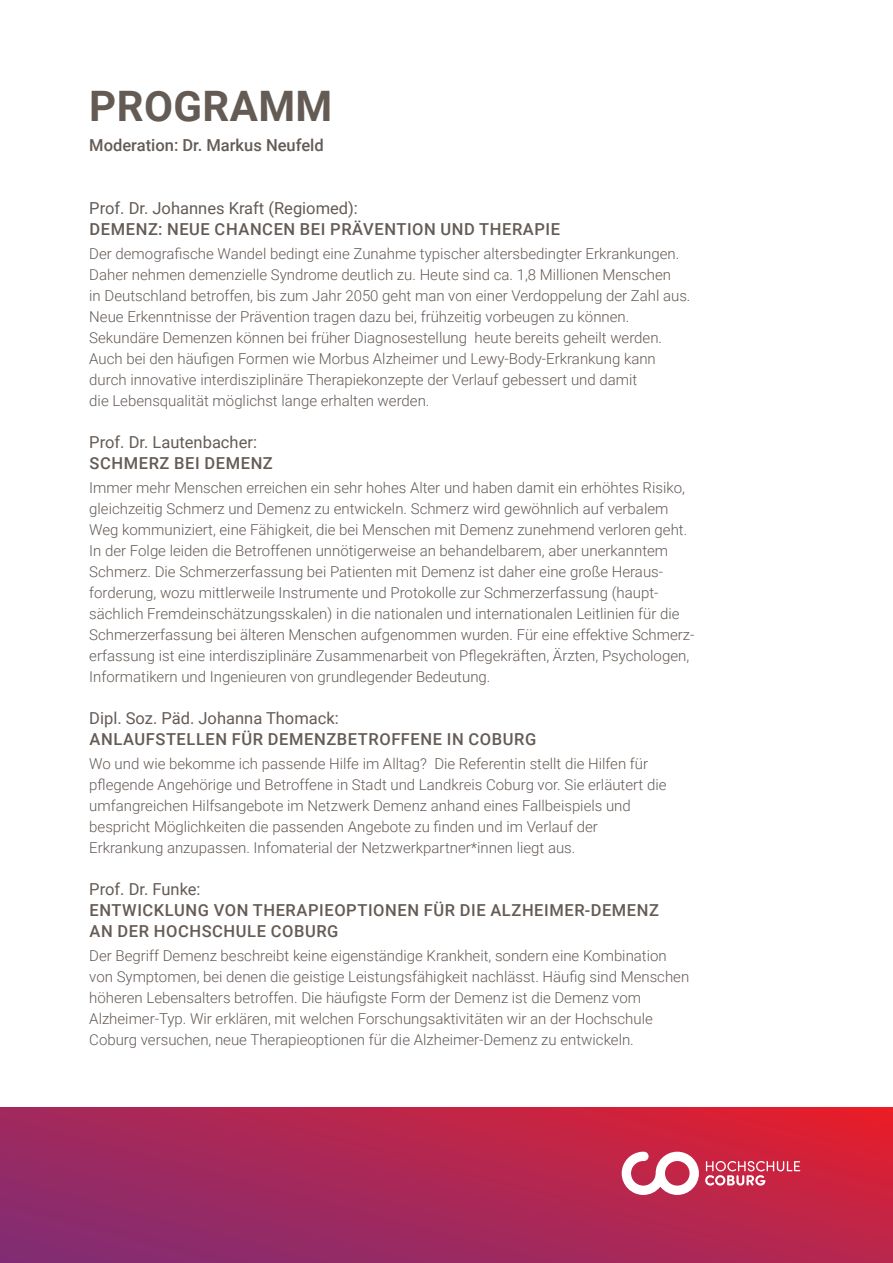
<style>
.page{position:relative;width:893px;height:1263px;background:#fff}
.page>*{position:absolute;margin:0;border:0;box-sizing:border-box;transform-origin:0 0}
.t1{font:700 42px "Roboto";letter-spacing:.01em;color:#645b55}
.t2{font:500 16.5px/21px "Roboto";letter-spacing:.035em;color:#645b55}
.t3{font:16.5px "Roboto";color:#645b55}
.t4{font:500 16.5px "Roboto";color:#645b55}
.t5{font:300 15px/21px "Roboto";color:#645b55}
</style>
<div class="page">
<svg style="left:0;top:1108px;width:893px;height:155px;background:#ad2754"></svg>
<svg style="left:705px;top:1161px;width:95px;height:25px;background:#d65b72"></svg>
<svg style="left:622px;top:1152px;width:77px;height:43px"></svg>
<h1 class="t1" style="left:89px;top:76px;width:245px">PROGRAMM</h1>
<p class="t4" style="left:89px;top:133px;width:236px">Moderation: Dr. Markus Neufeld</p>
<p class="t3" style="left:89px;top:197px;width:270px">Prof. Dr. Johannes Kraft (Regiomed):</p>
<p class="t2" style="left:90px;top:218px;width:472px">DEMENZ: NEUE CHANCEN BEI PRÄVENTION UND THERAPIE</p>
<p class="t5" style="left:89px;top:243px;width:603px">Der demografische Wandel bedingt eine Zunahme typischer altersbedingter Erkrankungen.<br>Daher nehmen demenzielle Syndrome deutlich zu. Heute sind ca. 1,8 Millionen Menschen<br>in Deutschland betroffen, bis zum Jahr 2050 geht man von einer Verdoppelung der Zahl aus.<br>Neue Erkenntnisse der Prävention tragen dazu bei, frühzeitig vorbeugen zu können.<br>Sekundäre Demenzen können bei früher Diagnosestellung heute bereits geheilt werden.<br>Auch bei den häufigen Formen wie Morbus Alzheimer und Lewy-Body-Erkrankung kann durch innovative interdisziplinäre Therapiekonzepte der Verlauf gebessert und damit<br>die Lebensqualität möglichst lange erhalten werden.</p>
<p class="t3" style="left:89px;top:431px;width:169px">Prof. Dr. Lautenbacher:</p>
<p class="t2" style="left:90px;top:452px;width:185px">SCHMERZ BEI DEMENZ</p>
<p class="t5" style="left:89px;top:477px;width:607px">Immer mehr Menschen erreichen ein sehr hohes Alter und haben damit ein erhöhtes Risiko, gleichzeitig Schmerz und Demenz zu entwickeln. Schmerz wird gewöhnlich auf verbalem Weg kommuniziert, eine Fähigkeit, die bei Menschen mit Demenz zunehmend verloren geht.<br>In der Folge leiden die Betroffenen unnötigerweise an behandelbarem, aber unerkanntem Schmerz. Die Schmerzerfassung bei Patienten mit Demenz ist daher eine große Heraus&shy;forderung, wozu mittlerweile Instrumente und Protokolle zur Schmerzerfassung (haupt&shy;sächlich Fremdeinschätzungsskalen) in die nationalen und internationalen Leitlinien für die Schmerzerfassung bei älteren Menschen aufgenommen wurden. Für eine effektive Schmerz&shy;erfassung ist eine interdisziplinäre Zusammenarbeit von Pflegekräften, Ärzten, Psychologen, Informatikern und Ingenieuren von grundlegender Bedeutung.</p>
<p class="t3" style="left:89px;top:707px;width:251px">Dipl. Soz. Päd. Johanna Thomack:</p>
<p class="t2" style="left:90px;top:728px;width:448px">ANLAUFSTELLEN FÜR DEMENZBETROFFENE IN COBURG</p>
<p class="t5" style="left:89px;top:753px;width:579px">Wo und wie bekomme ich passende Hilfe im Alltag? Die Referentin stellt die Hilfen für pflegende Angehörige und Betroffene in Stadt und Landkreis Coburg vor. Sie erläutert die umfangreichen Hilfsangebote im Netzwerk Demenz anhand eines Fallbeispiels und bespricht Möglichkeiten die passenden Angebote zu finden und im Verlauf der Erkrankung anzupassen. Infomaterial der Netzwerkpartner*innen liegt aus.</p>
<p class="t3" style="left:89px;top:878px;width:113px">Prof. Dr. Funke:</p>
<p class="t2" style="left:90px;top:899px;width:571px">ENTWICKLUNG VON THERAPIEOPTIONEN FÜR DIE ALZHEIMER-DEMENZ<br>AN DER HOCHSCHULE COBURG</p>
<p class="t5" style="left:89px;top:945px;width:601px">Der Begriff Demenz beschreibt keine eigenständige Krankheit, sondern eine Kombination von Symptomen, bei denen die geistige Leistungsfähigkeit nachlässt. Häufig sind Menschen höheren Lebensalters betroffen. Die häufigste Form der Demenz ist die Demenz vom Alzheimer-Typ. Wir erklären, mit welchen Forschungsaktivitäten wir an der Hochschule Coburg versuchen, neue Therapieoptionen für die Alzheimer-Demenz zu entwickeln.</p>
</div>
